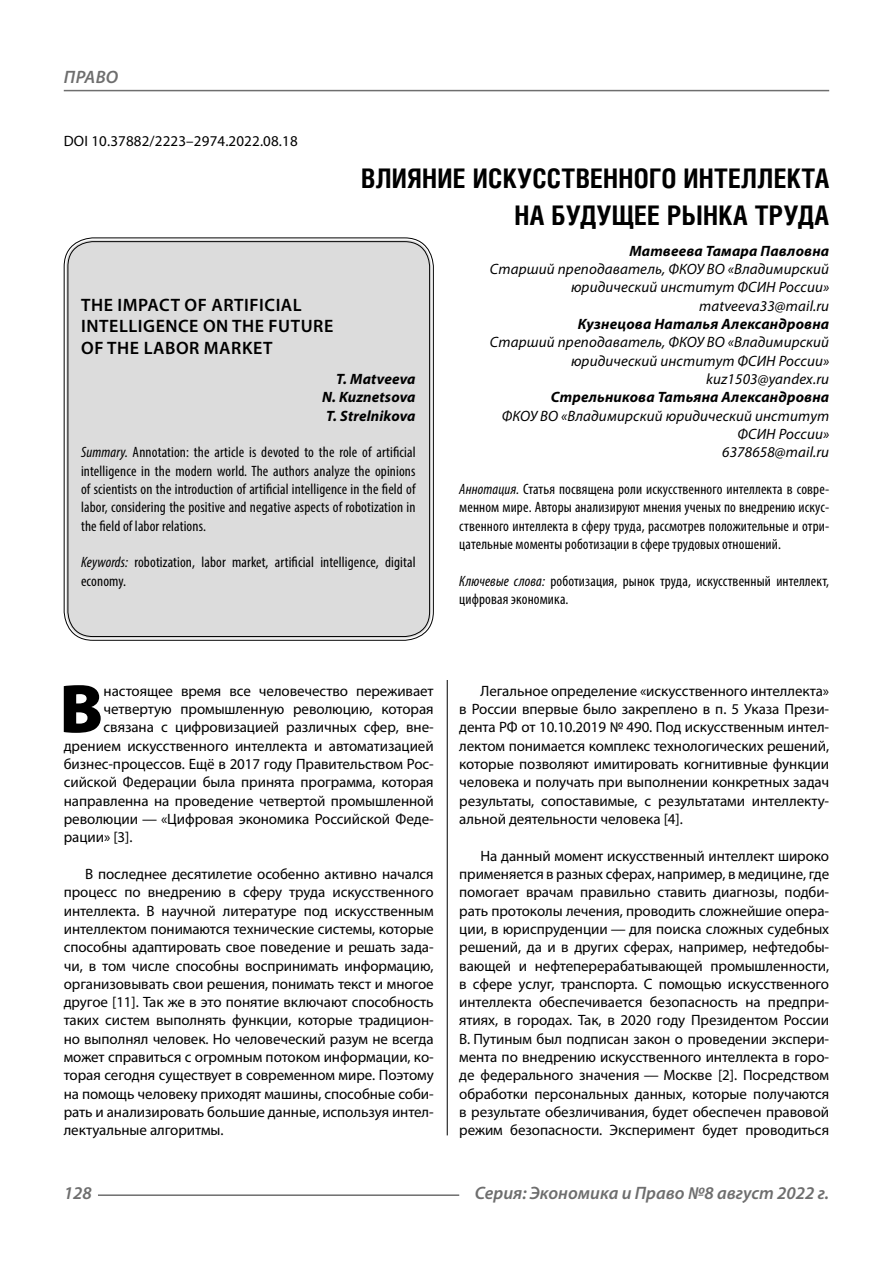
<style>
.page{position:relative;width:893px;height:1263px;background:#fff}
.page>*{position:absolute;margin:0;border:0;box-sizing:border-box;transform-origin:0 0}
.Bukvica{font:900 69.3px "Myriad Pro";color:#000}
.Header{font:700 27px/37.5px "Helios Cond C";letter-spacing:.01em;color:#000;text-align:right}
.Header-eng{font:600 18px/21.6px "Myriad Pro";letter-spacing:.03em;color:#000}
.t1{font:italic 600 18px "Myriad Pro";color:#6e6e6e}
.Normal{font:15px/18.3px "Myriad Pro";letter-spacing:-.005em;color:#000;text-align:justify}
.Bukvica-2{font:15px "Myriad Pro";letter-spacing:-.005em;color:#000}
.Annotation-eng{font:condensed 15px/18.3px "Myriad Pro";letter-spacing:.01em;color:#000;text-align:justify}
.Annotation-rus{font:condensed 15px/18.3px "Myriad Pro";letter-spacing:.01em;color:#000;text-align:justify}
.Author-doc{font:italic 15px/18.3px "Myriad Pro";letter-spacing:.01em;color:#000;text-align:right}
.Author{font:italic 700 15px "Myriad Pro";letter-spacing:.01em;color:#000}
.Author-email{font:italic 15px "Myriad Pro";letter-spacing:.01em;color:#000}
.Author-eng{font:italic 700 15px "Myriad Pro";letter-spacing:.01em;color:#000}
.DOI{font:15px "Myriad Pro";letter-spacing:.01em;color:#000}
.s1{font-style:italic}
</style>
<div class="page">
<hr style="left:447px;top:659px;width:1px;height:476px;background:#000">
<div style="left:43px;top:659px;width:786px;height:21px;background:#fff"></div>
<div style="left:66px;top:240px;width:365px;height:398px;background:#dcdcdc;border-radius:27px"></div>
<hr style="left:98px;top:1194px;width:361px;height:2px;background:#6e6e6e">
<hr style="left:64px;top:90px;width:765px;height:1px;background:#6e6e6e">
<p class="t1" style="left:64px;top:66px;width:24px">Право</p>
<p class="DOI" style="left:64px;top:132px;width:235px">DOI 10.37882/2223–2974.2022.08.18</p>
<p class="Header" style="left:361px;top:159px;width:469px">ВЛИЯНИЕ ИСКУССТВЕННОГО ИНТЕЛЛЕКТА<br>НА БУДУЩЕЕ РЫНКА ТРУДА</p>
<p class="Author" style="left:629px;top:241px;width:201px">Матвеева Тамара Павловна</p>
<p class="Author-doc" style="left:490px;top:260px;width:341px">Старший преподаватель, ФКОУ ВО «Владимирский юридический институт ФСИН России»</p>
<p class="Author-email" style="left:699px;top:296px;width:132px">matveeva33@mail.ru</p>
<p class="Author" style="left:578px;top:314px;width:253px">Кузнецова Наталья Александровна</p>
<p class="Author-doc" style="left:490px;top:333px;width:341px">Старший преподаватель, ФКОУ ВО «Владимирский юридический институт ФСИН России»</p>
<p class="Author-email" style="left:706px;top:370px;width:124px">kuz1503@yandex.ru</p>
<p class="Author" style="left:551px;top:388px;width:280px">Стрельникова Татьяна Александровна</p>
<p class="Author-doc" style="left:502px;top:406px;width:329px">ФКОУ ВО «Владимирский юридический институт<br>ФСИН России»</p>
<p class="Author-email" style="left:722px;top:443px;width:108px">6378658@mail.ru</p>
<p class="Annotation-rus" style="left:459px;top:480px;width:371px"><span class="s1">Аннотация.</span> Статья посвящена роли искусственного интеллекта в совре&shy;менном мире. Авторы анализируют мнения ученых по внедрению искус&shy;ственного интеллекта в сферу труда, рассмотрев положительные и отри&shy;цательные моменты роботизации в сфере трудовых отношений.</p>
<p class="Annotation-rus" style="left:459px;top:571px;width:371px"><span class="s1">Ключевые слова:</span> роботизация, рынок труда, искусственный интеллект, цифровая экономика.</p>
<p class="Header-eng" style="left:81px;top:293px;width:254px">THE IMPACT OF ARTIFICIAL<br>INTELLIGENCE ON THE FUTURE<br>OF THE LABOR MARKET</p>
<p class="Author-eng" style="left:336px;top:369px;width:81px">T. Matveeva</p>
<p class="Author-eng" style="left:322px;top:388px;width:95px">N. Kuznetsova</p>
<p class="Author-eng" style="left:326px;top:406px;width:91px">T. Strelnikova</p>
<p class="Annotation-eng" style="left:81px;top:443px;width:336px"><span class="s1">Summary.</span> Annotation: the article is devoted to the role of artificial intelligence in the modern world. The authors analyze the opinions of scientists on the introduction of artificial intelligence in the field of labor, considering the positive and negative aspects of robotization in the field of labor relations.</p>
<p class="Annotation-eng" style="left:81px;top:553px;width:336px"><span class="s1">Keywords:</span> robotization, labor market, artificial intelligence, digital economy.</p>
<p class="Bukvica" style="left:59px;top:663px;width:45px">В</p>
<p class="Bukvica-2" style="left:104px;top:681px;width:332px">настоящее время все человечество переживает</p>
<p class="Bukvica-2" style="left:104px;top:700px;width:332px">четвертую промышленную революцию, которая</p>
<p class="Bukvica-2" style="left:104px;top:718px;width:332px">связана с цифровизацией различных сфер, вне-</p>
<p class="Bukvica-2" style="left:64px;top:736px;width:371px">дрением искусственного интеллекта и автоматизацией</p>
<p class="Bukvica-2" style="left:64px;top:755px;width:371px">бизнес-процессов. Ещё в 2017 году Правительством Рос-</p>
<p class="Bukvica-2" style="left:64px;top:773px;width:371px">сийской Федерации была принята программа, которая</p>
<p class="Bukvica-2" style="left:64px;top:791px;width:371px">направленна на проведение четвертой промышленной</p>
<p class="Bukvica-2" style="left:64px;top:810px;width:371px">революции — «Цифровая экономика Российской Феде-</p>
<p class="Bukvica-2" style="left:64px;top:828px;width:69px">рации» [3].</p>
<p class="Normal" style="left:64px;top:864px;width:371px;text-indent:21px">В последнее десятилетие особенно активно начался процесс по внедрению в сферу труда искусственного интеллекта. В научной литературе под искусственным интеллектом понимаются технические системы, которые способны адаптировать свое поведение и решать зада&shy;чи, в том числе способны воспринимать информацию, организовывать свои решения, понимать текст и многое другое [11]. Так же в это понятие включают способность таких систем выполнять функции, которые традицион&shy;но выполнял человек. Но человеческий разум не всегда может справиться с огромным потоком информации, ко&shy;торая сегодня существует в современном мире. Поэтому на помощь человеку приходят машины, способные соби&shy;рать и анализировать большие данные, используя интел&shy;лектуальные алгоритмы.</p>
<p class="Normal" style="left:459px;top:681px;width:371px;text-indent:21px">Легальное определение «искусственного интеллекта» в России впервые было закреплено в п. 5 Указа Прези&shy;дента РФ от 10.10.2019 № 490. Под искусственным интел&shy;лектом понимается комплекс технологических решений, которые позволяют имитировать когнитивные функции человека и получать при выполнении конкретных задач результаты, сопоставимые, с результатами интеллекту&shy;альной деятельности человека [4].</p>
<p class="Normal" style="left:459px;top:846px;width:371px;text-indent:21px">На данный момент искусственный интеллект широко применяется в разных сферах, например, в медицине, где помогает врачам правильно ставить диагнозы, подби&shy;рать протоколы лечения, проводить сложнейшие опера&shy;ции, в юриспруденции — для поиска сложных судебных решений, да и в других сферах, например, нефтедобы&shy;вающей и нефтеперерабатывающей промышленности, в сфере услуг, транспорта. С помощью искусственного интеллекта обеспечивается безопасность на предпри&shy;ятиях, в городах. Так, в 2020 году Президентом России В. Путиным был подписан закон о проведении экспери&shy;мента по внедрению искусственного интеллекта в горо&shy;де федерального значения — Москве [2]. Посредством обработки персональных данных, которые получаются в результате обезличивания, будет обеспечен правовой режим безопасности. Эксперимент будет проводиться</p>
<p class="t1" style="left:64px;top:1182px;width:30px">128</p>
<p class="t1" style="left:475px;top:1182px;width:356px">Серия: Экономика и Право №8 август 2022 г.</p>
</div>
